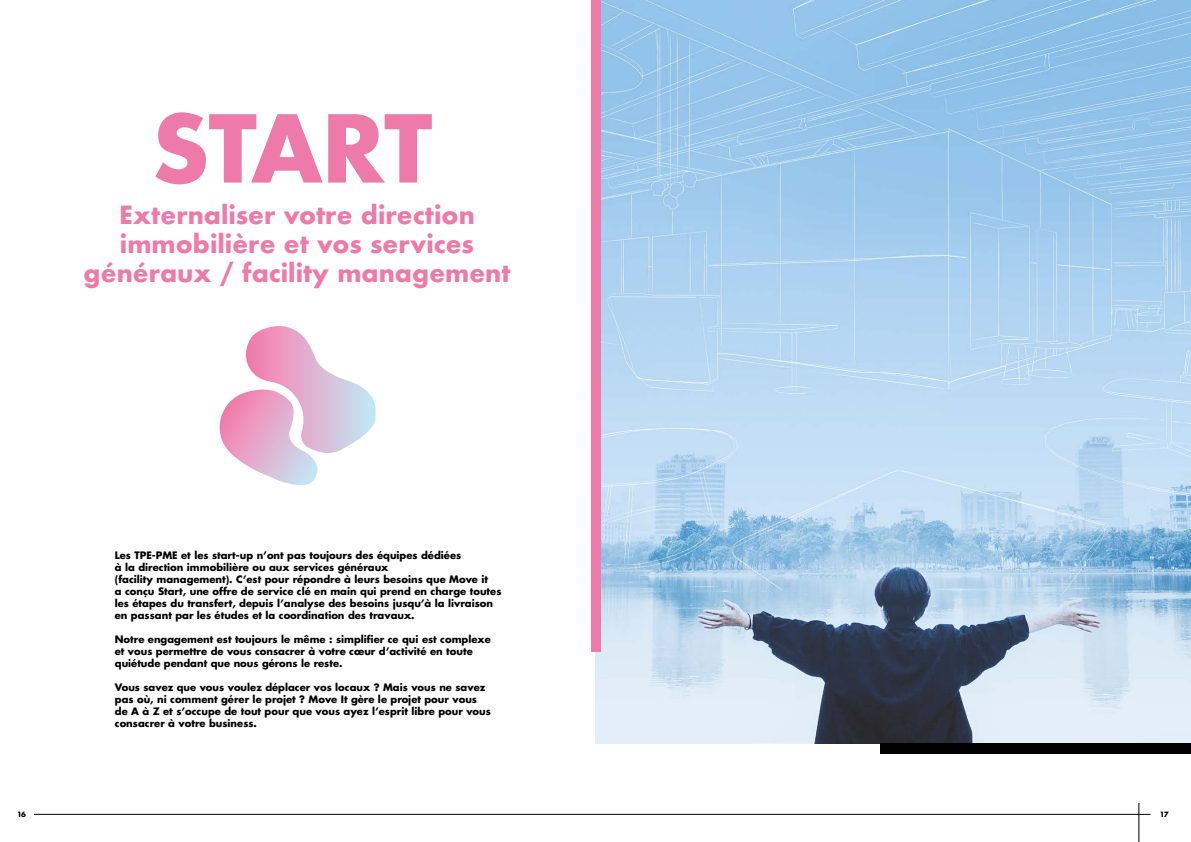
<style>
.page{position:relative;width:1191px;height:842px;background:#fff}
.page>*{position:absolute;margin:0;border:0;box-sizing:border-box;transform-origin:0 0}
.t1{font:700 90.7px "Futura Std";color:#ee7aa9}
.t2{font:700 24.4px/29.3px "Futura";color:#ee7aa9;text-align:center}
.t3{font:700 10px/12px "Futura Std";color:#000}
.t4{font:700 8px "Futura PT";color:#000}
</style>
<div class="page">
<hr style="left:34px;top:814px;width:1116px;height:1px;background:#000">
<hr style="left:1138px;top:803px;width:1px;height:39px;background:#000">
<img style="left:595px;top:0;width:596px;height:744px">
<div style="left:880px;top:744px;width:311px;height:10px;background:#000"></div>
<div style="left:590px;top:0;width:10px;height:651px;background:#ee7aa9"></div>
<svg style="left:219px;top:326px;width:156px;height:159px"></svg>
<h1 class="t1" style="left:153px;top:88px;width:281px">START</h1>
<h2 class="t2" style="left:84px;top:200px;width:428px">Externaliser votre direction immobilière et vos services généraux / facility management</h2>
<p class="t3" style="left:115px;top:549px;width:388px">Les TPE-PME et les start-up n’ont pas toujours des équipes dédiées<br>à la direction immobilière ou aux services généraux<br>(facility management). C’est pour répondre à leurs besoins que Move it<br>a conçu Start, une offre de service clé en main qui prend en charge toutes les étapes du transfert, depuis l’analyse des besoins jusqu’à la livraison en passant par les études et la coordination des travaux.</p>
<p class="t3" style="left:115px;top:633px;width:377px">Notre engagement est toujours le même : simplifier ce qui est complexe et vous permettre de vous consacrer à votre cœur d’activité en toute quiétude pendant que nous gérons le reste.</p>
<p class="t3" style="left:115px;top:681px;width:377px">Vous savez que vous voulez déplacer vos locaux ? Mais vous ne savez pas où, ni comment gérer le projet ? Move It gère le projet pour vous de A à Z et s’occupe de tout pour que vous ayez l’esprit libre pour vous consacrer à votre business.</p>
<p class="t4" style="left:17px;top:809px;width:10px">16</p>
<p class="t4" style="left:1159px;top:809px;width:10px">17</p>
</div>
